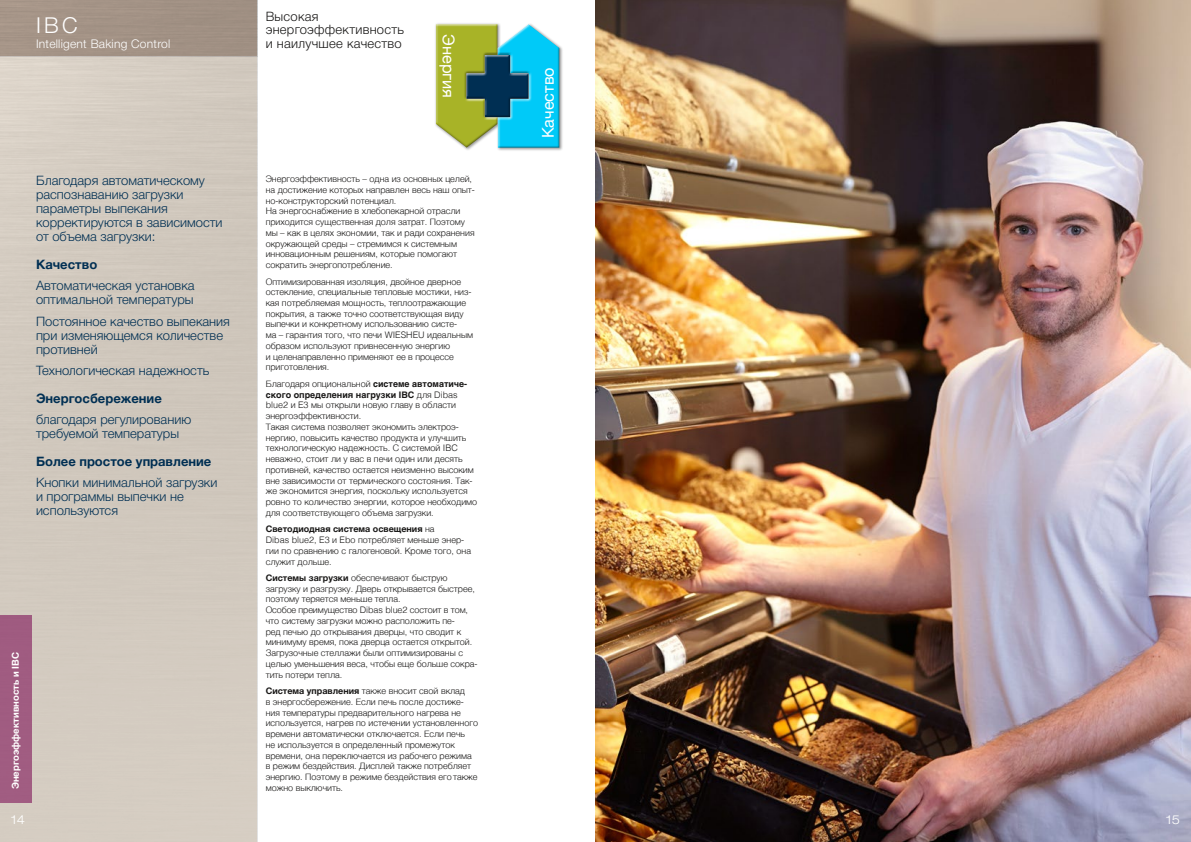
<style>
.page{position:relative;width:1191px;height:842px;background:#fff}
.page>*{position:absolute;margin:0;border:0;box-sizing:border-box;transform-origin:0 0}
.t1{font:300 22px "Helvetica Neue";color:#fff}
.t2{font:16.3px "Helvetica Neue";color:#fff}
.t3{font:300 13px/14px "Helvetica Neue";color:#002f53}
.t4{font:700 13px "Helvetica Neue";color:#002f53}
.t5{font:300 13px/13.5px "Helvetica Neue";letter-spacing:.02em;color:#181716}
.t6{font:300 expanded 12.3px "Helvetica Neue";color:#fff}
.t7{font:300 expanded 12.3px "Helvetica Neue LT Pro";color:#fff}
.t8{font:300 12px "Helvetica Neue";letter-spacing:.02em;color:#fff}
.t9{font:700 9.5px "Helvetica Neue";color:#fff}
.t10{font:300 9px/10.7px "Helvetica";color:#181716}
.t11{font:700 9px "Helvetica Neue";color:#181716}
.s1{font-weight:700}
.s2{font-family:"Helvetica";font-weight:300}
.s3{font-family:"Helvetica Neue";font-weight:700}
</style>
<div class="page">
<img style="left:595px;top:0;width:596px;height:842px">
<div style="left:0;top:0;width:257px;height:57px;background:#a29285"></div>
<div style="left:0;top:57px;width:257px;height:785px;background:#d2cabf"></div>
<div style="left:434px;top:22px;width:129px;height:130px;background:#181716;opacity:.45"></div>
<div style="left:435px;top:24px;width:63px;height:126px;background:#181716;opacity:.4"></div>
<div style="left:496px;top:25px;width:64px;height:124px;background:#181716;opacity:.4"></div>
<svg style="left:436px;top:24px;width:123px;height:124px;background:#6bc49d"></svg>
<div style="left:465px;top:54px;width:64px;height:64px;background:#181716;opacity:.4"></div>
<h1 class="t1" style="left:36px;top:13px;width:43px">IBC</h1>
<h3 class="t8" style="left:36px;top:37px;width:136px">Intelligent Baking Control</h3>
<h3 class="t3" style="left:36px;top:174px;width:188px">Благодаря автоматическому распознаванию загрузки параметры выпекания корректируются в зависимости от объема загрузки:</h3>
<h3 class="t4" style="left:36px;top:255px;width:63px">Качество</h3>
<h3 class="t3" style="left:36px;top:279px;width:160px">Автоматическая установка оптимальной температуры</h3>
<h3 class="t3" style="left:36px;top:314px;width:195px">Постоянное качество выпекания при изменяющемся количестве противней</h3>
<h3 class="t3" style="left:36px;top:363px;width:175px">Технологическая надежность</h3>
<h3 class="t4" style="left:36px;top:388px;width:127px">Энергосбережение</h3>
<h3 class="t3" style="left:36px;top:412px;width:157px">благодаря регулированию требуемой температуры</h3>
<h3 class="t4" style="left:36px;top:451px;width:177px">Более простое управление</h3>
<h3 class="t3" style="left:36px;top:475px;width:183px">Кнопки минимальной загрузки и программы выпечки не используются</h3>
<p class="t9" style="left:8px;top:789px;width:139px;rotate:-90deg">Энергоэффективность и IBC</p>
<h3 class="t5" style="left:266px;top:10px;width:140px">Высокая энергоэффективность и наилучшее качество</h3>
<h2 class="t2" style="left:460px;top:34px;width:65px;rotate:90deg">Энергия</h2>
<p class="t10" style="left:266px;top:173px;width:211px">Энергоэффективность – одна из основных целей, на достижение которых направлен весь наш опыт&shy;но-конструкторский потенциал.<br>На энергоснабжение в хлебопекарной отрасли приходится существенная доля затрат. Поэтому мы – как в целях экономии, так и ради сохранения окружающей среды – стремимся к системным инновационным решениям, которые помогают сократить энергопотребление.</p>
<p class="t10" style="left:266px;top:275px;width:209px">Оптимизированная изоляция, двойное дверное остекление, специальные тепловые мостики, низ&shy;кая потребляемая мощность, теплоотражающие покрытия, а также точно соответствующая виду выпечки и конкретному использованию систе-<br>ма – гарантия того, что печи WIESHEU идеальным образом используют привнесенную энергию<br>и целенаправленно применяют ее в процессе приготовления.</p>
<p class="t10" style="left:266px;top:378px;width:213px">Благодаря опциональной <span class="s1">системе автоматиче&shy;ского определения нагрузки IBC</span> для Dibas blue2 и E3 мы открыли новую главу в области энергоэффективности.<br>Такая система позволяет экономить электроэ&shy;нергию, повысить качество продукта и улучшить технологическую надежность. С системой IBC неважно, стоит ли у вас в печи один или десять противней, качество остается неизменно высоким вне зависимости от термического состояния. Так&shy;же экономится энергия, поскольку используется ровно то количество энергии, которое необходимо для соответствующего объема загрузки.</p>
<p class="t11" style="left:266px;top:522px;width:170px">Светодиодная система освещения <span class="s2">на</span></p>
<p class="t10" style="left:266px;top:534px;width:207px">Dibas blue2, E3 и Ebo потребляет меньше энер&shy;гии по сравнению с галогеновой. Кроме того, она служит дольше.</p>
<p class="t10" style="left:266px;top:572px;width:213px"><span class="s3">Системы загрузки</span> обеспечивают быструю загрузку и разгрузку. Дверь открывается быстрее, поэтому теряется меньше тепла.<br>Особое преимущество Dibas blue2 состоит в том, что систему загрузки можно расположить пе-<br>ред печью до открывания дверцы, что сводит к минимуму время, пока дверца остается открытой.<br>Загрузочные стеллажи были оптимизированы с целью уменьшения веса, чтобы еще больше сокра&shy;тить потери тепла.</p>
<p class="t10" style="left:266px;top:685px;width:214px"><span class="s3">Система управления</span> также вносит свой вклад<br>в энергосбережение. Если печь после достиже&shy;ния температуры предварительного нагрева не используется, нагрев по истечении установленного времени автоматически отключается. Если печь<br>не используется в определенный промежуток времени, она переключается из рабочего режима в режим бездействия. Дисплей также потребляет энергию. Поэтому в режиме бездействия еготакже можно выключить.</p>
<h2 class="t2" style="left:536px;top:138px;width:73px;rotate:-90deg">Качество</h2>
<h3 class="t6" style="left:11px;top:812px;width:15px">14</h3>
<h3 class="t7" style="left:1166px;top:811px;width:15px">15</h3>
</div>
